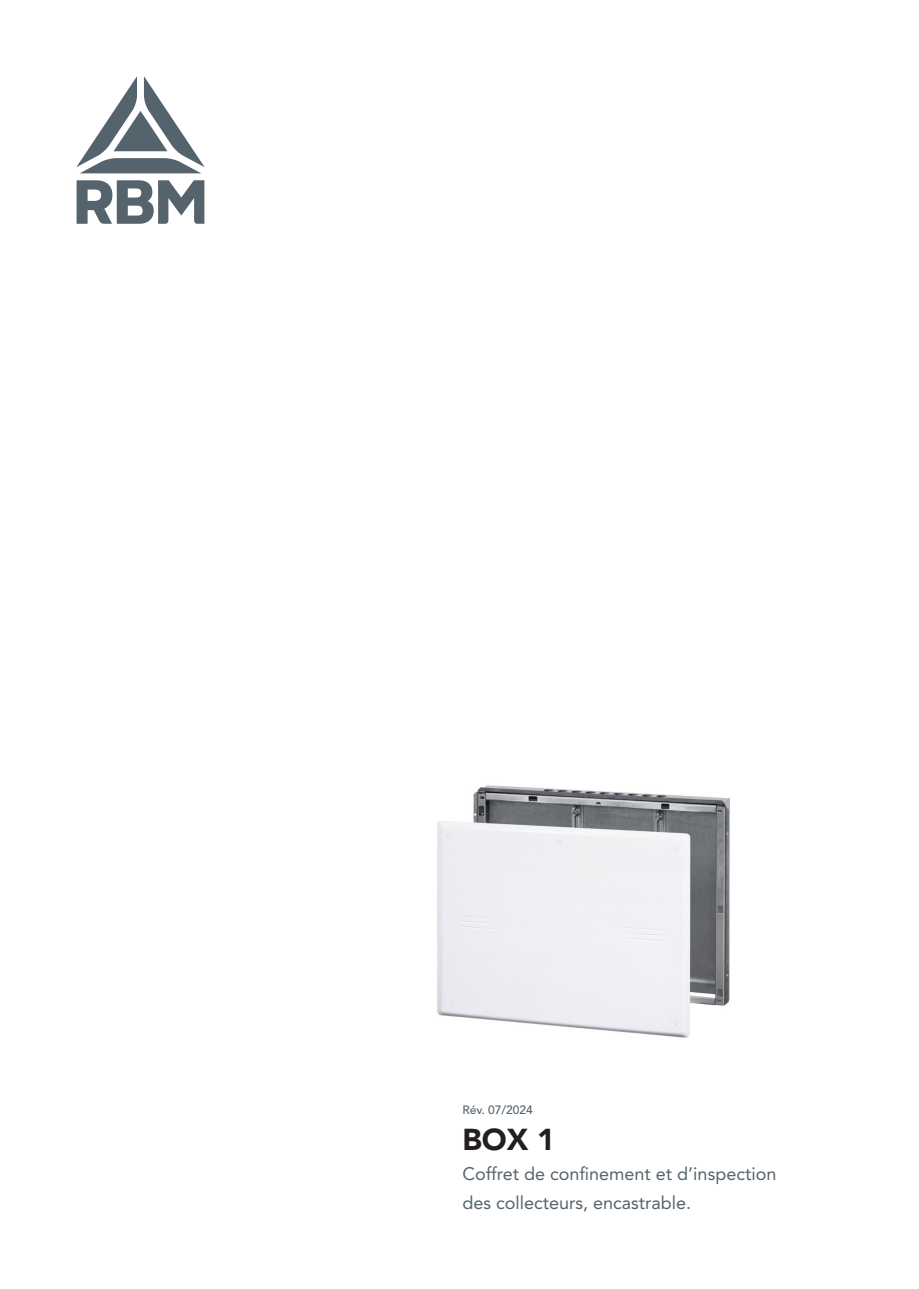
<style>
.page{position:relative;width:919px;height:1289px;background:#fff}
.page>*{position:absolute;margin:0;border:0;box-sizing:border-box;transform-origin:0 0}
.t1{font:900 30px "Avenir LT Pro";color:#231f20}
.t2{font:18px "Avenir LT Pro";color:#55636c}
.t3{font:500 12px "Avenir LT Pro";color:#54626c}
</style>
<div class="page">
<svg style="left:76px;top:76px;width:128px;height:97px"></svg>
<svg style="left:77px;top:180px;width:127px;height:44px"></svg>
<img style="left:437px;top:785px;width:293px;height:253px">
<p class="t3" style="left:462px;top:1102px;width:72px">Rév. 07/2024</p>
<p class="t1" style="left:462px;top:1121px;width:94px">BOX 1</p>
<p class="t2" style="left:462px;top:1162px;width:315px">Coffret de confinement et d’inspection</p>
<p class="t2" style="left:462px;top:1191px;width:230px">des collecteurs, encastrable.</p>
</div>
